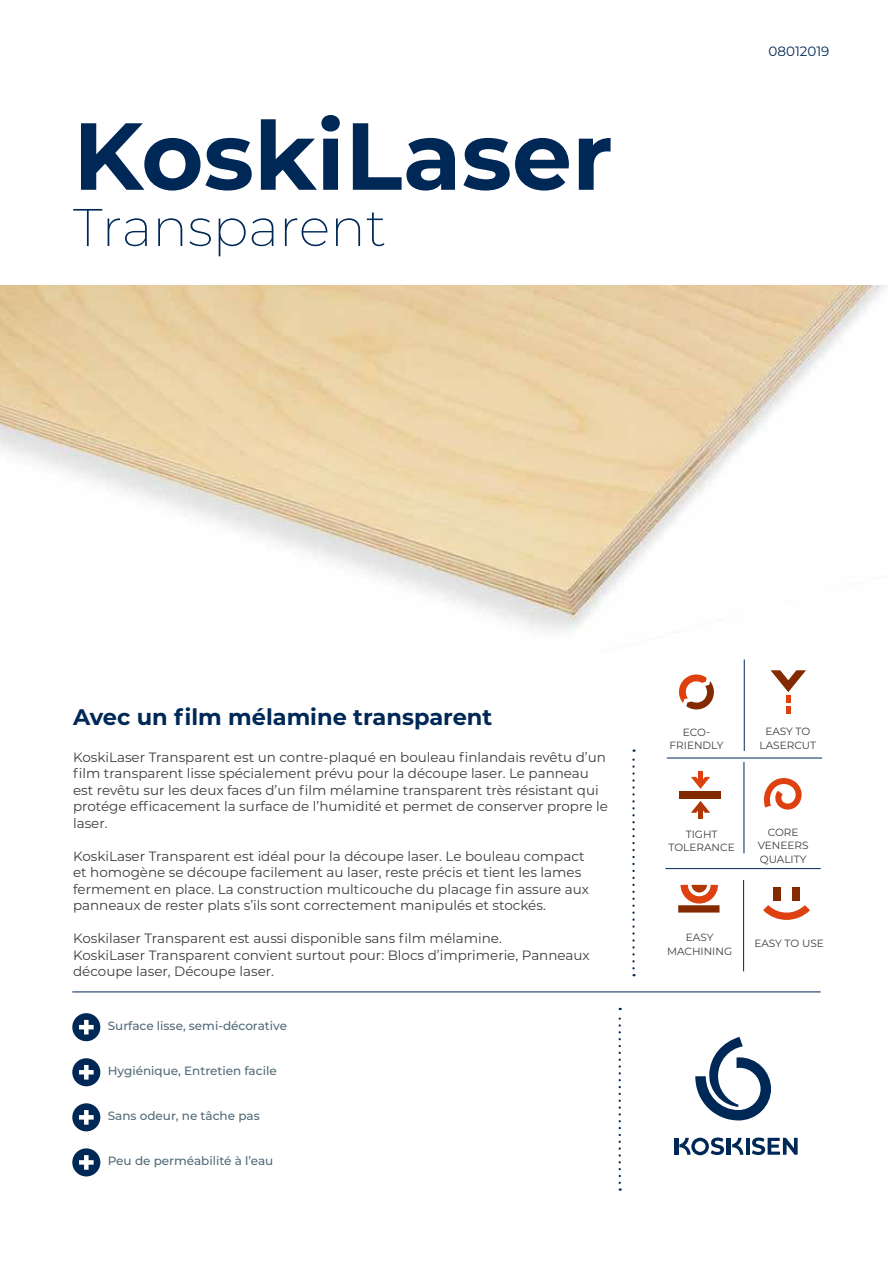
<style>
.page{position:relative;width:893px;height:1263px;background:#fff}
.page>*{position:absolute;margin:0;border:0;box-sizing:border-box;transform-origin:0 0}
.t1{font:700 94.95px "Montserrat";color:#002856}
.t2{font:200 52.95px "Montserrat";color:#002856}
.t3{font:700 22.5px "Montserrat";color:#002856}
.t4{font:13.5px/16.5px "Montserrat";color:#3c3c3b}
.t5{font:13.5px "Montserrat";color:#002856}
.t6{font:500 12px "Montserrat";color:#516a79}
.t7{font:10.5px/13.5px "Montserrat";color:#3c3c3b;text-align:center}
</style>
<div class="page">
<img style="left:0;top:286px;width:887px;height:344px">
<hr style="left:746px;top:1138px;width:3px;height:17px;background:#002856">
<hr style="left:674px;top:1138px;width:4px;height:17px;background:#002856">
<hr style="left:727px;top:1138px;width:4px;height:17px;background:#002856">
<svg style="left:752px;top:1137px;width:46px;height:18px"></svg>
<svg style="left:679px;top:1137px;width:45px;height:18px"></svg>
<svg style="left:732px;top:1138px;width:11px;height:17px"></svg>
<svg style="left:695px;top:1037px;width:76px;height:83px"></svg>
<svg style="left:632px;top:749px;width:3px;height:219px"></svg>
<svg style="left:619px;top:1008px;width:2px;height:183px"></svg>
<div style="left:72px;top:1013px;width:28px;height:28px;background:#002856;border-radius:50%"></div>
<div style="left:84px;top:1020px;width:5px;height:14px;background:#fff"></div>
<hr style="left:79px;top:1025px;width:15px;height:4px;background:#fff">
<div style="left:72px;top:1058px;width:28px;height:28px;background:#002856;border-radius:50%"></div>
<div style="left:84px;top:1065px;width:5px;height:14px;background:#fff"></div>
<hr style="left:79px;top:1070px;width:15px;height:4px;background:#fff">
<div style="left:72px;top:1103px;width:28px;height:28px;background:#002856;border-radius:50%"></div>
<div style="left:84px;top:1110px;width:5px;height:15px;background:#fff"></div>
<svg style="left:79px;top:1115px;width:15px;height:4px"></svg>
<div style="left:72px;top:1148px;width:28px;height:28px;background:#002856;border-radius:50%"></div>
<div style="left:84px;top:1155px;width:5px;height:15px;background:#fff"></div>
<div style="left:79px;top:1160px;width:15px;height:5px;background:#fff"></div>
<hr style="left:72px;top:991px;width:749px;height:1px;background:#002856">
<hr style="left:665px;top:868px;width:156px;height:1px;background:#002856">
<hr style="left:667px;top:758px;width:155px;height:1px;background:#002856">
<hr style="left:744px;top:659px;width:1px;height:92px;background:#002856">
<hr style="left:743px;top:880px;width:1px;height:91px;background:#002856">
<hr style="left:744px;top:762px;width:1px;height:91px;background:#002856">
<div style="left:678px;top:905px;width:41px;height:7px;background:#832a00"></div>
<svg style="left:678px;top:884px;width:42px;height:23px"></svg>
<svg style="left:678px;top:674px;width:36px;height:36px"></svg>
<svg style="left:770px;top:670px;width:36px;height:44px"></svg>
<div style="left:698px;top:807px;width:5px;height:12px;background:#b13707"></div>
<svg style="left:691px;top:801px;width:19px;height:12px"></svg>
<hr style="left:698px;top:771px;width:4px;height:12px;background:#de410f">
<svg style="left:691px;top:777px;width:19px;height:12px"></svg>
<div style="left:679px;top:791px;width:41px;height:8px;background:#832a00"></div>
<svg style="left:764px;top:778px;width:38px;height:32px"></svg>
<div style="left:774px;top:887px;width:7px;height:14px;background:#832a00"></div>
<div style="left:792px;top:887px;width:7px;height:14px;background:#832a00"></div>
<svg style="left:763px;top:905px;width:47px;height:15px"></svg>
<h1 class="t1" style="left:73px;top:88px;width:541px">KoskiLaser</h1>
<h2 class="t2" style="left:73px;top:192px;width:315px">Transparent</h2>
<p class="t5" style="left:769px;top:42px;width:62px">08012019</p>
<h3 class="t3" style="left:73px;top:700px;width:421px">Avec un film mélamine transparent</h3>
<p class="t4" style="left:73px;top:748px;width:536px">KoskiLaser Transparent est un contre-plaqué en bouleau finlandais revêtu d’un film transparent lisse spécialement prévu pour la découpe laser. Le panneau est revêtu sur les deux faces d’un film mélamine transparent très résistant qui protége efficacement la surface de l’humidité et permet de conserver propre le laser.</p>
<p class="t4" style="left:73px;top:847px;width:517px">KoskiLaser Transparent est idéal pour la découpe laser. Le bouleau compact et homogène se découpe facilement au laser, reste précis et tient les lames fermement en place. La construction multicouche du placage fin assure aux panneaux de rester plats s’ils sont correctement manipulés et stockés.</p>
<p class="t4" style="left:73px;top:929px;width:518px">Koskilaser Transparent est aussi disponible sans film mélamine.<br>KoskiLaser Transparent convient surtout pour: Blocs d’imprimerie, Panneaux découpe laser, Découpe laser.</p>
<p class="t6" style="left:108px;top:1017px;width:181px">Surface lisse, semi-décorative</p>
<p class="t6" style="left:108px;top:1062px;width:170px">Hygiénique, Entretien facile</p>
<p class="t6" style="left:108px;top:1107px;width:153px">Sans odeur, ne tâche pas</p>
<p class="t6" style="left:108px;top:1152px;width:167px">Peu de perméabilité à l’eau</p>
<p class="t7" style="left:670px;top:725px;width:55px">ECO-<br>FRIENDLY</p>
<p class="t7" style="left:760px;top:724px;width:58px">EASY TO<br>LASERCUT</p>
<p class="t7" style="left:668px;top:827px;width:68px">TIGHT<br>TOLERANCE</p>
<p class="t7" style="left:758px;top:825px;width:52px">CORE<br>VENEERS<br>QUALITY</p>
<p class="t7" style="left:667px;top:930px;width:67px">EASY<br>MACHINING</p>
<p class="t7" style="left:754px;top:936px;width:71px">EASY TO USE</p>
</div>
